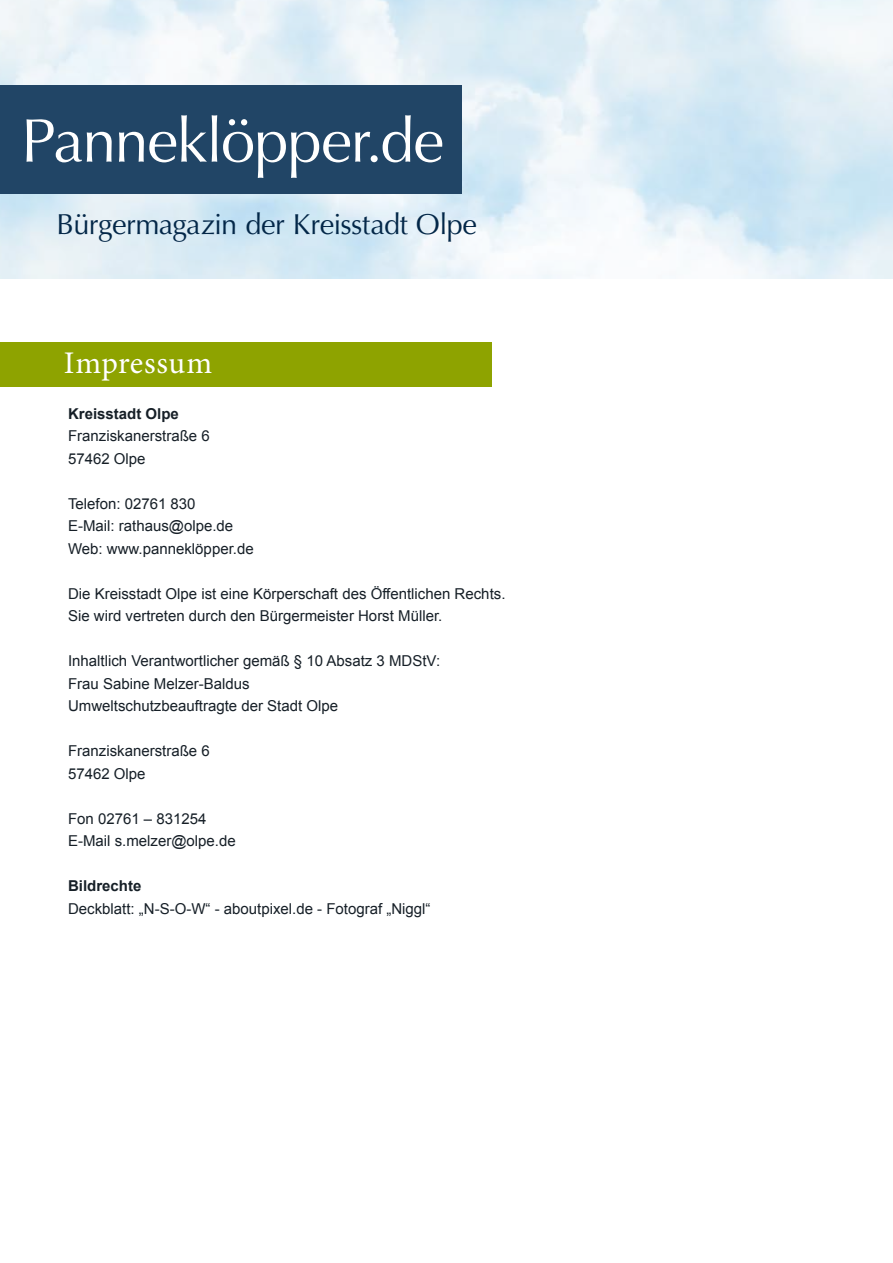
<style>
.page{position:relative;width:893px;height:1263px;background:#fff}
.page>*{position:absolute;margin:0;border:0;box-sizing:border-box;transform-origin:0 0}
.t1{font:61.65px "Optima LT Std";letter-spacing:-.02em;color:#fff}
.t2{font:31.5px "Minion Pro";letter-spacing:.02em;color:#fff}
.t3{font:28.95px "Optima LT Std";letter-spacing:-.02em;color:#032748}
.t4{font:15px/22.5px "Arial";color:#161f27}
.t5{font:700 15px "Arial";color:#161f27}
</style>
<div class="page">
<img style="left:0;top:0;width:893px;height:279px">
<div style="left:0;top:85px;width:461px;height:109px;background:#214566"></div>
<div style="left:0;top:342px;width:492px;height:45px;background:#8ea300"></div>
<h1 class="t1" style="left:21px;top:105px;width:425px">Panneklöpper.de</h1>
<h3 class="t3" style="left:57px;top:208px;width:422px">Bürgermagazin der Kreisstadt Olpe</h3>
<h2 class="t2" style="left:64px;top:342px;width:150px">Impressum</h2>
<p class="t5" style="left:68px;top:404px;width:112px">Kreisstadt Olpe</p>
<p class="t4" style="left:68px;top:425px;width:143px">Franziskanerstraße 6<br>57462 Olpe</p>
<p class="t4" style="left:68px;top:492px;width:187px">Telefon: 02761 830<br>E-Mail: rathaus@olpe.de<br>Web: www.panneklöpper.de</p>
<p class="t4" style="left:68px;top:582px;width:439px">Die Kreisstadt Olpe ist eine Körperschaft des Öffentlichen Rechts.<br>Sie wird vertreten durch den Bürgermeister Horst Müller.</p>
<p class="t4" style="left:68px;top:650px;width:374px">Inhaltlich Verantwortlicher gemäß § 10 Absatz 3 MDStV:<br>Frau Sabine Melzer-Baldus<br>Umweltschutzbeauftragte der Stadt Olpe</p>
<p class="t4" style="left:68px;top:740px;width:143px">Franziskanerstraße 6<br>57462 Olpe</p>
<p class="t4" style="left:68px;top:807px;width:169px">Fon 02761 – 831254<br>E-Mail s.melzer@olpe.de</p>
<p class="t5" style="left:68px;top:876px;width:75px">Bildrechte</p>
<p class="t4" style="left:68px;top:897px;width:364px">Deckblatt: „N-S-O-W“ - aboutpixel.de - Fotograf „Niggl“</p>
</div>
